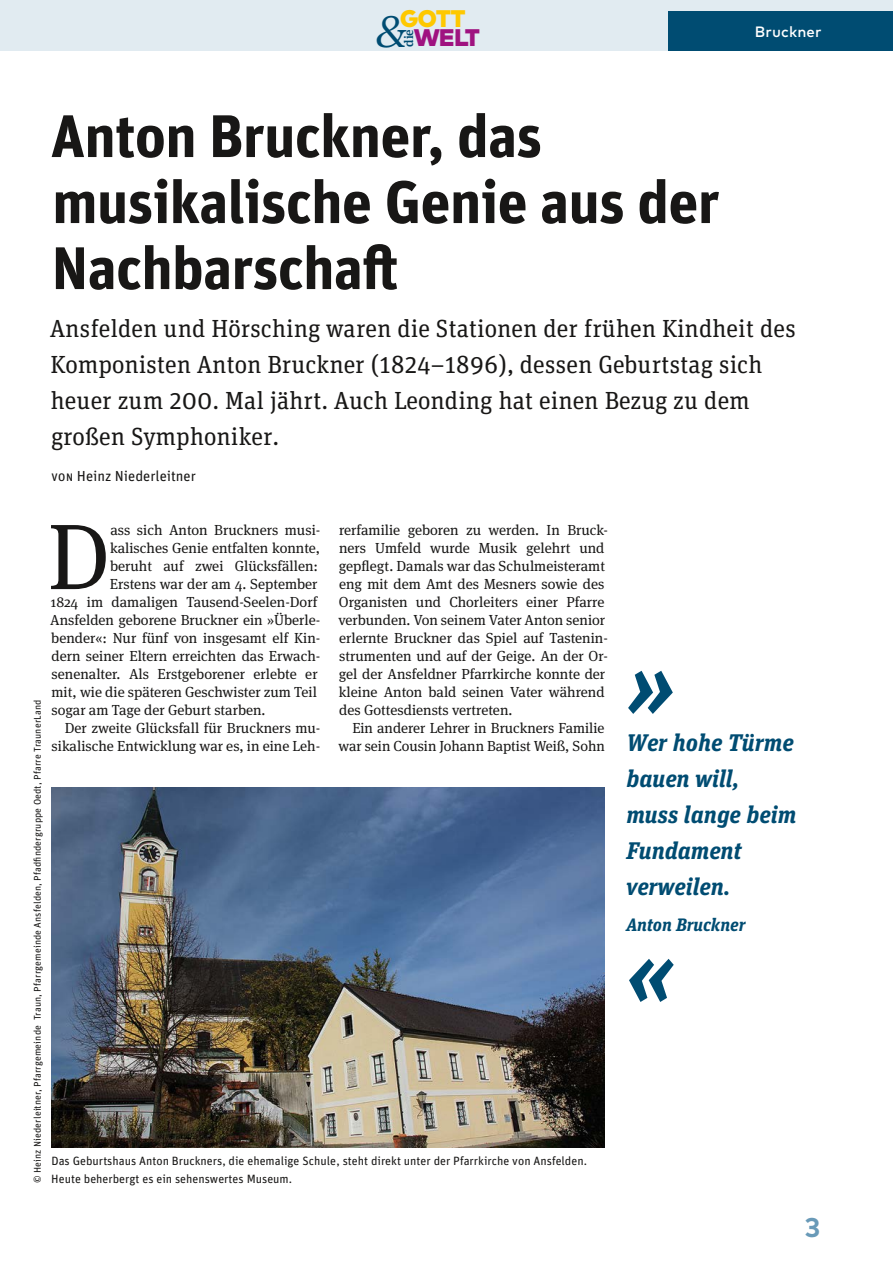
<style>
.page{position:relative;width:893px;height:1263px;background:#fff}
.page>*{position:absolute;margin:0;border:0;box-sizing:border-box;transform-origin:0 0}
.pBody_Inital{font:92.85px "Meta Serif Pro";color:#181716}
.qZitat_1{font:italic 700 90px "Unit Slab Pro";color:#004c72}
.H_1Kapitel{font:700 60px/66px "Unit Pro";letter-spacing:-.01em;color:#181716}
.t1{font:italic 300 45px "Meta Serif Pro";color:#004c72}
.t2{font:700 27px "Mark Pro";color:#699ab8}
.pTeaser{font:24.75px/36px "Unit Slab Pro";color:#181716}
.qZitat_1-2{font:italic 700 24px/36px "Unit Slab Pro";color:#004c72}
.t3{font:900 24px "Mark Pro";color:#9f1280}
.t4{font:900 24px "Mark Pro";color:#fec800}
.qZitat_1-3{font:italic 700 18px "Unit Slab Pro";color:#004c72}
.pRubrik_rechts{font:500 15px "Mark Pro";letter-spacing:.01em;color:#fff}
.pBody_Master{font:14.55px/18px "Meta Serif Pro";color:#181716;text-align:right}
.pBody_Inital-2{font:14.55px "Meta Serif Pro";color:#181716}
.pTeaser_Klein{font:14.55px "Unit Pro";color:#181716}
.t5{font:500 12.6px "Meta Serif Pro";color:#004c72}
.pPicture{font:12px/18px "Unit Pro";color:#181716}
.pPhotoCredit_approved{font:9.75px "Unit Pro";letter-spacing:.01em;color:#181716}
.s1{font-size:13.5px}
</style>
<div class="page">
<div style="left:0;top:0;width:893px;height:51px;background:#e1ebf1"></div>
<div style="left:668px;top:11px;width:225px;height:40px;background:#004c72"></div>
<img style="left:51px;top:787px;width:554px;height:360px">
<h3 class="t4" style="left:400px;top:0;width:67px">GOTT</h3>
<h3 class="t1" style="left:376px;top:-1px;width:32px">&amp;</h3>
<h3 class="t3" style="left:414px;top:19px;width:68px">WELT</h3>
<p class="t5" style="left:399px;top:47px;width:19px;rotate:-90deg">die</p>
<p class="H_1Kapitel" style="left:51px;top:100px;width:670px">Anton Bruckner, das musikalische Genie aus der<br>Nachbarschaft</p>
<p class="pRubrik_rechts" style="left:755px;top:21px;width:68px">Bruckner</p>
<p class="pTeaser" style="left:50px;top:310px;width:747px">Ansfelden und Hörsching waren die Stationen der frühen Kindheit des Komponisten Anton Bruckner (1824–1896), dessen Geburtstag sich heuer zum 200. Mal jährt. Auch Leonding hat einen Bezug zu dem großen Symphoniker.</p>
<p class="pTeaser_Klein" style="left:51px;top:466px;width:146px"><span class="s1">von</span> Heinz Niederleitner</p>
<p class="pBody_Master" style="left:338px;top:520px;width:271px;text-align:left">rerfamilie geboren zu werden. In Bruck&shy;ners Umfeld wurde Musik gelehrt und gepflegt. Damals war das Schulmeisteramt eng mit dem Amt des Mesners sowie des Organisten und Chorleiters einer Pfarre verbunden. Von seinem Vater Anton senior erlernte Bruckner das Spiel auf Tastenin&shy;strumenten und auf der Geige. An der Or&shy;gel der Ansfeldner Pfarrkirche konnte der kleine Anton bald seinen Vater während des Gottesdiensts vertreten.</p>
<p class="pBody_Master" style="left:338px;top:718px;width:268px">Ein anderer Lehrer in Bruckners Familie war sein Cousin Johann Baptist Weiß, Sohn</p>
<p class="pBody_Inital" style="left:48px;top:489px;width:64px">D</p>
<p class="pBody_Inital-2" style="left:110px;top:519px;width:211px">ass sich Anton Bruckners musi-</p>
<p class="pBody_Inital-2" style="left:110px;top:537px;width:212px">kalisches Genie entfalten konnte,</p>
<p class="pBody_Inital-2" style="left:110px;top:555px;width:209px">beruht auf zwei Glücksfällen:</p>
<p class="pBody_Inital-2" style="left:110px;top:573px;width:209px">Erstens war der am 4. September</p>
<p class="pBody_Inital-2" style="left:50px;top:591px;width:268px">1824 im damaligen Tausend-Seelen-Dorf</p>
<p class="pBody_Inital-2" style="left:50px;top:609px;width:272px">Ansfelden geborene Bruckner ein »Überle-</p>
<p class="pBody_Inital-2" style="left:51px;top:627px;width:271px">bender«: Nur fünf von insgesamt elf Kin-</p>
<p class="pBody_Inital-2" style="left:52px;top:645px;width:270px">dern seiner Eltern erreichten das Erwach-</p>
<p class="pBody_Inital-2" style="left:52px;top:663px;width:267px">senenalter. Als Erstgeborener erlebte er</p>
<p class="pBody_Inital-2" style="left:51px;top:681px;width:267px">mit, wie die späteren Geschwister zum Teil</p>
<p class="pBody_Inital-2" style="left:52px;top:699px;width:215px">sogar am Tage der Geburt starben.</p>
<p class="pBody_Master" style="left:52px;top:718px;width:270px">Der zweite Glücksfall für Bruckners mu&shy;sikalische Entwicklung war es, in eine Leh-</p>
<p class="pPhotoCredit_approved" style="left:31px;top:1183px;width:485px;rotate:-90deg">© Heinz Niederleitner, Pfarrgemeinde Traun, Pfarrgemeinde Ansfelden, Pfadfindergruppe Oedt, Pfarre TraunerLand</p>
<p class="pPicture" style="left:51px;top:1151px;width:537px">Das Geburtshaus Anton Bruckners, die ehemalige Schule, steht direkt unter der Pfarrkirche von Ansfelden.<br>Heute beherbergt es ein sehenswertes Museum.</p>
<p class="qZitat_1" style="left:626px;top:618px;width:51px">»</p>
<p class="qZitat_1-2" style="left:626px;top:723px;width:171px">Wer hohe Türme bauen will, muss lange beim<br>Fundament verweilen.</p>
<p class="qZitat_1-3" style="left:626px;top:912px;width:121px">Anton Bruckner</p>
<p class="qZitat_1" style="left:626px;top:906px;width:51px">«</p>
<h3 class="t2" style="left:804px;top:1207px;width:18px">3</h3>
</div>
